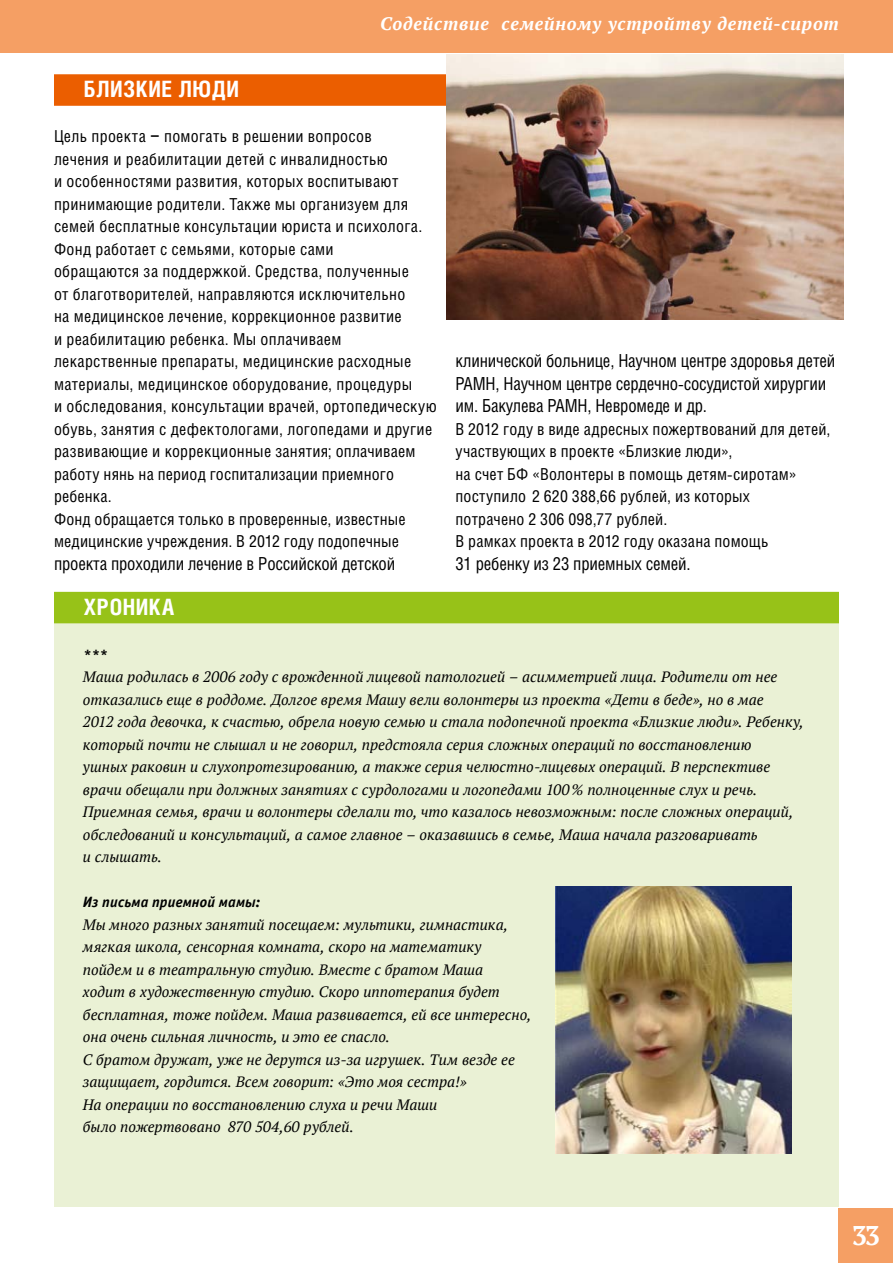
<style>
.page{position:relative;width:893px;height:1263px;background:#fff}
.page>*{position:absolute;margin:0;border:0;box-sizing:border-box;transform-origin:0 0}
.t1{font:700 27px "PT Serif";color:#fff}
.t2{font:700 22.5px "Helios Cond";letter-spacing:.025em;color:#fff}
.t3{font:18px/22.5px "Helios Cond";letter-spacing:-.01em;color:#000;scale:.96 1}
.t4{font:italic 700 18px "PT Serif";letter-spacing:.045em;color:#fff}
.t5{font:16.5px/22.5px "Helios Cond";letter-spacing:.015em;color:#000}
.t6{font:italic 15px/22.5px "PT Serif";color:#000}
.t7{font:italic 15px "Officina Sans Bold C";letter-spacing:.005em;color:#000}
.s1{font-family:"Arial"}
</style>
<div class="page">
<div style="left:0;top:0;width:893px;height:52px;background:#f59f64"></div>
<div style="left:54px;top:74px;width:755px;height:32px;background:#eb5e00"></div>
<div style="left:54px;top:622px;width:785px;height:585px;background:#eaf1d5"></div>
<div style="left:54px;top:592px;width:785px;height:31px;background:#97c218"></div>
<img style="left:556px;top:886px;width:236px;height:267px">
<img style="left:446px;top:54px;width:397px;height:266px">
<div style="left:839px;top:1209px;width:54px;height:54px;background:#f59f64"></div>
<p class="t4" style="left:380px;top:11px;width:460px">Содействие семейному устройтву детей-сирот</p>
<h2 class="t2" style="left:84px;top:76px;width:157px">близкие люди</h2>
<p class="t5" style="left:54px;top:125px;width:384px">Цель проекта <span class="s1">−</span> помогать в решении вопросов<br>лечения и реабилитации детей с инвалидностью<br>и особенностями развития, которых воспитывают принимающие родители. Также мы организуем для семей бесплатные консультации юриста и психолога.<br>Фонд работает с семьями, которые сами<br>обращаются за поддержкой. Средства, полученные<br>от благотворителей, направляются исключительно<br>на медицинское лечение, коррекционное развитие<br>и реабилитацию ребенка. Мы оплачиваем лекарственные препараты, медицинские расходные материалы, медицинское оборудование, процедуры<br>и обследования, консультации врачей, ортопедическую обувь, занятия с дефектологами, логопедами и другие развивающие и коррекционные занятия; оплачиваем работу нянь на период госпитализации приемного ребенка.<br>Фонд обращается только в проверенные, известные медицинские учреждения. В 2012 году подопечные</p>
<p class="t3" style="left:54px;top:552px;width:357px">проекта проходили лечение в Российской детской</p>
<h2 class="t2" style="left:84px;top:593px;width:14px">ХРОНИКА</h2>
<p class="t3" style="left:455px;top:349px;width:397px">клинической больнице, Научном центре здоровья детей<br>РАМН, Научном центре сердечно-сосудистой хирургии им. Бакулева РАМН, Невромеде и др.</p>
<p class="t5" style="left:455px;top:417px;width:377px">В 2012 году в виде адресных пожертвований для детей, участвующих в проекте «Близкие люди»,<br>на счет БФ «Волонтеры в помощь детям-сиротам» поступило 2 620 388,66 рублей, из которых<br>потрачено 2 306 098,77 рублей.<br>В рамках проекта в 2012 году оказана помощь</p>
<p class="t3" style="left:455px;top:552px;width:246px">31 ребенку из 23 приемных семей.</p>
<p class="t7" style="left:83px;top:646px;width:27px">***</p>
<p class="t6" style="left:83px;top:666px;width:722px">Маша родилась в 2006 году с врожденной лицевой патологией – асимметрией лица. Родители от нее отказались еще в роддоме. Долгое время Машу вели волонтеры из проекта «Дети в беде», но в мае<br>2012 года девочка, к счастью, обрела новую семью и стала подопечной проекта «Близкие люди». Ребенку, который почти не слышал и не говорил, предстояла серия сложных операций по восстановлению<br>ушных раковин и слухопротезированию, а также серия челюстно-лицевых операций. В перспективе врачи обещали при должных занятиях с сурдологами и логопедами 100% полноценные слух и речь.<br>Приемная семья, врачи и волонтеры сделали то, что казалось невозможным: после сложных операций, обследований и консультаций, а самое главное – оказавшись в семье, Маша начала разговаривать<br>и слышать.</p>
<p class="t7" style="left:83px;top:894px;width:179px">Из письма приемной мамы:</p>
<p class="t6" style="left:83px;top:913px;width:450px">Мы много разных занятий посещаем: мультики, гимнастика, мягкая школа, сенсорная комната, скоро на математику пойдем и в театральную студию. Вместе с братом Маша<br>ходит в художественную студию. Скоро иппотерапия будет бесплатная, тоже пойдем. Маша развивается, ей все интересно, она очень сильная личность, и это ее спасло.<br>С братом дружат, уже не дерутся из-за игрушек. Тим везде ее защищает, гордится. Всем говорит: «Это моя сестра!»<br>На операции по восстановлению слуха и речи Маши<br>было пожертвовано 870 504,60 рублей.</p>
<h1 class="t1" style="left:852px;top:1217px;width:30px">33</h1>
</div>
